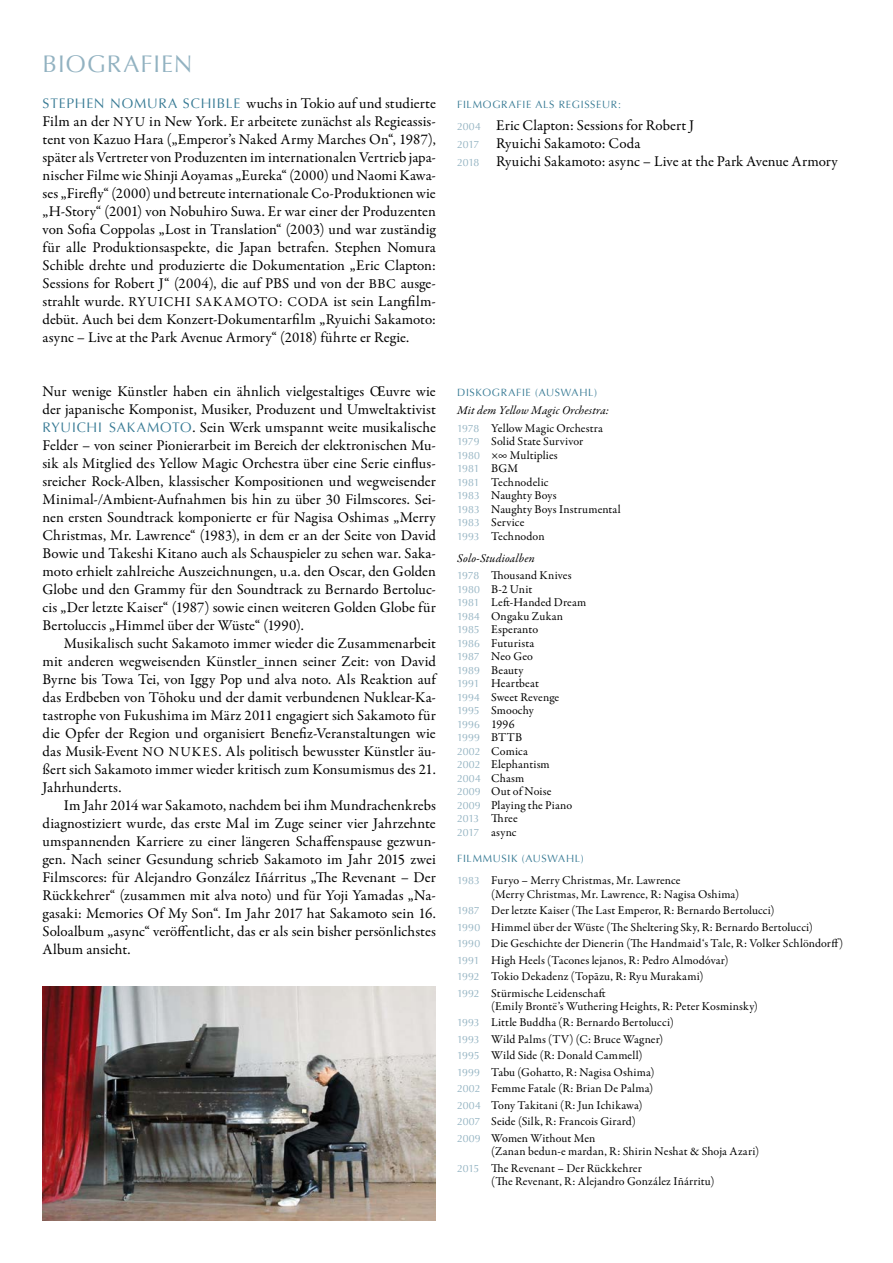
<style>
.page{position:relative;width:893px;height:1263px;background:#fff}
.page>*{position:absolute;margin:0;border:0;box-sizing:border-box;transform-origin:0 0}
.t1{font:24px "Optima";letter-spacing:.045em;color:#92b2c1}
.t2{font:15px/18px "Garamond Premr Pro";letter-spacing:.005em;color:#000;text-align:justify}
.t3{font:12px/13.5px "Garamond Premr Pro";letter-spacing:.01em;color:#000}
.t4{font:italic 12px/17.7px "Garamond Premr Pro";letter-spacing:.015em;color:#000}
.t5{font:10.5px "Optima";letter-spacing:.07em;color:#377a94}
.t6{font:10.5px/13.5px "Optima";letter-spacing:.005em;color:#92b2c1}
.s1{font-family:"Optima";font-size:13.8px;color:#377a94}
.s2{font-size:13.65px}
.s3{font-family:"Optima";font-size:10.5px;color:#92b2c1}
.s4{font-family:"Optima";font-style:normal;font-size:10.5px;color:#92b2c1}
.s5{font-style:normal}
.s6{font-family:"Garamond Premr Pro";font-size:12px;color:#000}
</style>
<div class="page">
<img style="left:43px;top:986px;width:393px;height:234px">
<h1 class="t1" style="left:43px;top:50px;width:152px">BIOGRAFIEN</h1>
<p class="t2" style="left:43px;top:95px;width:395px"><span class="s1">STEPHEN NOMURA SCHIBLE</span> wuchs in Tokio auf und studierte Film an der <span class="s2">NYU</span> in New York. Er arbeitete zunächst als Regieassis&shy;tent von Kazuo Hara („Emperor’s Naked Army Marches On“, 1987), später als Vertreter von Produzenten im internationalen Vertrieb japa&shy;nischer Filme wie Shinji Aoyamas „Eureka“ (2000) und Naomi Kawa&shy;ses „Firefly“ (2000) und betreute internationale Co-Produktionen wie „H-Story“ (2001) von Nobuhiro Suwa. Er war einer der Produzenten von Sofia Coppolas „Lost in Translation“ (2003) und war zuständig für alle Produktionsaspekte, die Japan betrafen. Stephen Nomura Schible drehte und produzierte die Dokumentation „Eric Clapton:<br>Sessions for Robert J“ (2004), die auf PBS und von der <span class="s2">BBC</span> ausge&shy;strahlt wurde. <span class="s2">RYUICHI SAKAMOTO: CODA</span> ist sein Langfilm&shy;debüt. Auch bei dem Konzert-Dokumentarfilm „Ryuichi Sakamoto: async – Live at the Park Avenue Armory“ (2018) führte er Regie.</p>
<p class="t5" style="left:457px;top:98px;width:165px">FILMOGRAFIE ALS REGISSEUR:</p>
<p class="t2" style="left:457px;top:117px;width:382px;text-align:left"><span class="s3">2004</span> Eric Clapton: Sessions for Robert J<br><span class="s3">2017</span> Ryuichi Sakamoto: Coda<br><span class="s3">2018</span> Ryuichi Sakamoto: async – Live at the Park Avenue Armory</p>
<p class="t2" style="left:43px;top:383px;width:395px">Nur wenige Künstler haben ein ähnlich vielgestaltiges Œuvre wie der japanische Komponist, Musiker, Produzent und Umweltaktivist <span class="s1">RYUICHI SAKAMOTO</span>. Sein Werk umspannt weite musikalische Felder – von seiner Pionierarbeit im Bereich der elektronischen Mu&shy;sik als Mitglied des Yellow Magic Orchestra über eine Serie einflus&shy;sreicher Rock-Alben, klassischer Kompositionen und wegweisender Minimal-/Ambient-Aufnahmen bis hin zu über 30 Filmscores. Sei&shy;nen ersten Soundtrack komponierte er für Nagisa Oshimas „Merry Christmas, Mr. Lawrence“ (1983), in dem er an der Seite von David Bowie und Takeshi Kitano auch als Schauspieler zu sehen war. Saka&shy;moto erhielt zahlreiche Auszeichnungen, u.a. den Oscar, den Golden Globe und den Grammy für den Soundtrack zu Bernardo Bertoluc&shy;cis „Der letzte Kaiser“ (1987) sowie einen weiteren Golden Globe für Bertoluccis „Himmel über der Wüste“ (1990).</p>
<p class="t2" style="left:43px;top:635px;width:395px;text-indent:21px">Musikalisch sucht Sakamoto immer wieder die Zusammenarbeit mit anderen wegweisenden Künstler_innen seiner Zeit: von David Byrne bis Towa Tei, von Iggy Pop und alva noto. Als Reaktion auf das Erdbeben von Tōhoku und der damit verbundenen Nuklear-Ka&shy;tastrophe von Fukushima im März 2011 engagiert sich Sakamoto für die Opfer der Region und organisiert Benefiz-Veranstaltungen wie das Musik-Event <span class="s2">NO NUKES</span>. Als politisch bewusster Künstler äu&shy;ßert sich Sakamoto immer wieder kritisch zum Konsumismus des 21.<br>Jahrhunderts.</p>
<p class="t2" style="left:43px;top:797px;width:395px;text-indent:21px">Im Jahr 2014 war Sakamoto, nachdem bei ihm Mundrachenkrebs diagnostiziert wurde, das erste Mal im Zuge seiner vier Jahrzehnte umspannenden Karriere zu einer längeren Schaffenspause gezwun&shy;gen. Nach seiner Gesundung schrieb Sakamoto im Jahr 2015 zwei Filmscores: für Alejandro González Iñárritus „The Revenant – Der Rückkehrer“ (zusammen mit alva noto) und für Yoji Yamadas „Na&shy;gasaki: Memories Of My Son“. Im Jahr 2017 hat Sakamoto sein 16.<br>Soloalbum „async“ veröffentlicht, das er als sein bisher persönlichstes Album ansieht.</p>
<p class="t5" style="left:457px;top:386px;width:141px">DISKOGRAFIE (AUSWAHL)</p>
<p class="t4" style="left:457px;top:402px;width:153px">Mit dem Yellow Magic Orchestra:<br><span class="s4">1978</span> <span class="s5">Yellow Magic Orchestra</span></p>
<p class="t3" style="left:457px;top:435px;width:128px"><span class="s3">1979</span> Solid State Survivor<br><span class="s3">1980</span> ×∞ Multiplies</p>
<p class="t6" style="left:457px;top:462px;width:62px">1981 <span class="s6">BGM</span></p>
<p class="t3" style="left:457px;top:475px;width:165px"><span class="s3">1981</span> Technodelic<br><span class="s3">1983</span> Naughty Boys<br><span class="s3">1983</span> Naughty Boys Instrumental<br><span class="s3">1983</span> Service<br><span class="s3">1993</span> Technodon</p>
<p class="t4" style="left:457px;top:550px;width:116px">Solo-Studioalben<br><span class="s4">1978</span> <span class="s5">Thousand Knives</span></p>
<p class="t3" style="left:457px;top:583px;width:131px"><span class="s3">1980</span> B-2 Unit<br><span class="s3">1981</span> Left-Handed Dream<br><span class="s3">1984</span> Ongaku Zukan<br><span class="s3">1985</span> Esperanto<br><span class="s3">1986</span> Futurista<br><span class="s3">1987</span> Neo Geo<br><span class="s3">1989</span> Beauty<br><span class="s3">1991</span> Heartbeat<br><span class="s3">1994</span> Sweet Revenge<br><span class="s3">1995</span> Smoochy</p>
<p class="t6" style="left:457px;top:718px;width:67px">1996 <span class="s6">1996<br></span>1999 <span class="s6">BTTB</span></p>
<p class="t3" style="left:457px;top:745px;width:117px"><span class="s3">2002</span> Comica<br><span class="s3">2002</span> Elephantism<br><span class="s3">2004</span> Chasm<br><span class="s3">2009</span> Out of Noise<br><span class="s3">2009</span> Playing the Piano<br><span class="s3">2013</span> Three<br><span class="s3">2017</span> async</p>
<p class="t5" style="left:457px;top:852px;width:128px">FILMMUSIK (AUSWAHL)</p>
<p class="t3" style="left:491px;top:874px;width:249px;text-indent:-34px"><span class="s3">1983</span> Furyo – Merry Christmas, Mr. Lawrence<br>(Merry Christmas, Mr. Lawrence, R: Nagisa Oshima)</p>
<p class="t3" style="left:457px;top:902px;width:388px;line-height:16.5px"><span class="s3">1987</span> Der letzte Kaiser (The Last Emperor, R: Bernardo Bertolucci)<br><span class="s3">1990</span> Himmel über der Wüste (The Sheltering Sky, R: Bernardo Bertolucci)<br><span class="s3">1990</span> Die Geschichte der Dienerin (The Handmaid‘s Tale, R: Volker Schlöndorff)<br><span class="s3">1991</span> High Heels (Tacones lejanos, R: Pedro Almodóvar)<br><span class="s3">1992</span> Tokio Dekadenz (Topāzu, R: Ryu Murakami)<br><span class="s3">1992</span> Stürmische Leidenschaft</p>
<p class="t3" style="left:457px;top:998px;width:302px;line-height:16.5px;text-indent:34px">(Emily Brontë’s Wuthering Heights, R: Peter Kosminsky)<br><span class="s3">1993</span> Little Buddha (R: Bernardo Bertolucci)<br><span class="s3">1993</span> Wild Palms (TV) (C: Bruce Wagner)<br><span class="s3">1995</span> Wild Side (R: Donald Cammell)<br><span class="s3">1999</span> Tabu (Gohatto, R: Nagisa Oshima)<br><span class="s3">2002</span> Femme Fatale (R: Brian De Palma)<br><span class="s3">2004</span> Tony Takitani (R: Jun Ichikawa)<br><span class="s3">2007</span> Seide (Silk, R: Francois Girard)<br><span class="s3">2009</span> Women Without Men</p>
<p class="t3" style="left:457px;top:1143px;width:303px;line-height:16.5px;text-indent:34px">(Zanan bedun-e mardan, R: Shirin Neshat &amp; Shoja Azari)<br><span class="s3">2015</span> The Revenant – Der Rückkehrer</p>
<p class="t3" style="left:491px;top:1175px;width:225px">(The Revenant, R: Alejandro González Iñárritu)</p>
</div>
